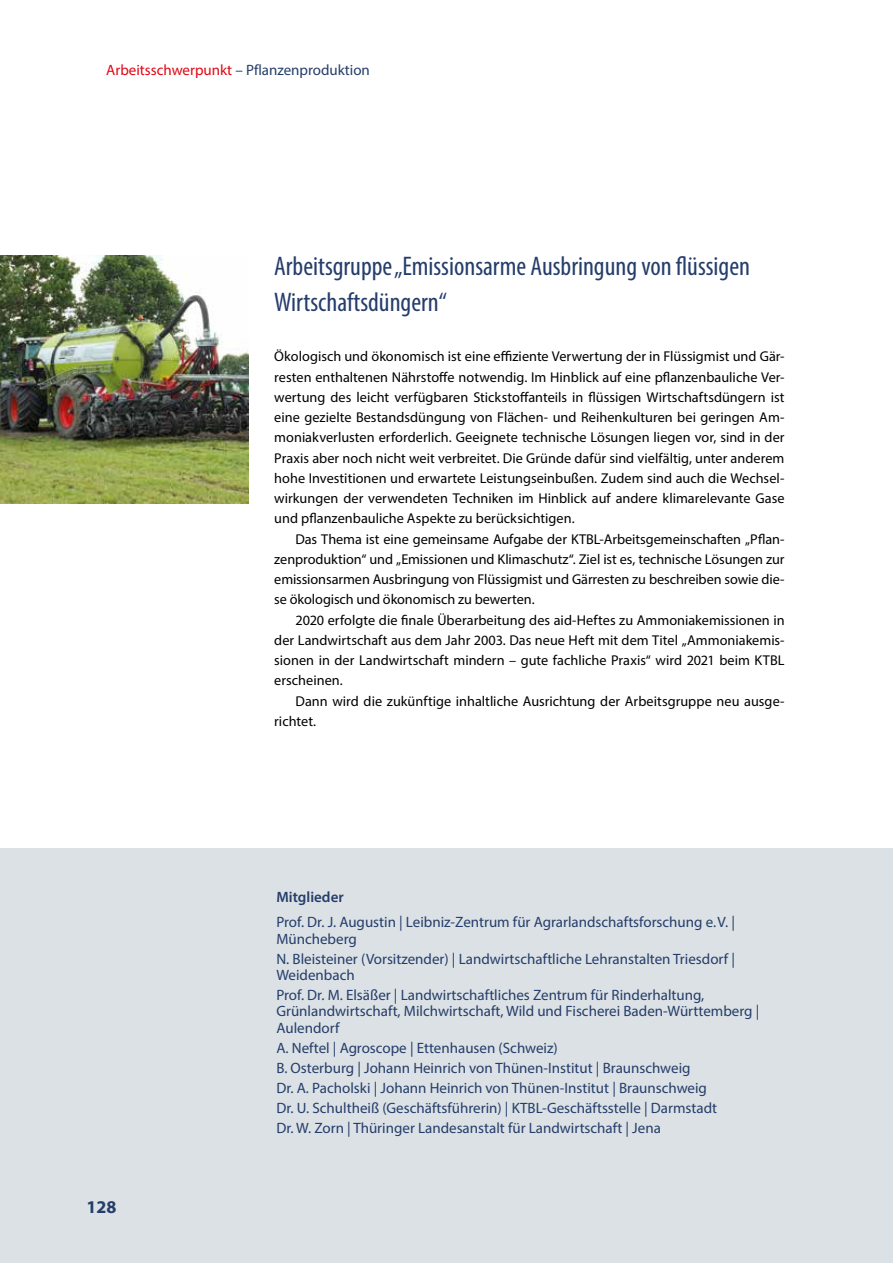
<style>
.page{position:relative;width:893px;height:1263px;background:#fff}
.page>*{position:absolute;margin:0;border:0;box-sizing:border-box;transform-origin:0 0}
.t1{font:condensed 27px/36px "Myriad Pro";color:#253d6b}
.t2{font:700 18px "Myriad Pro";color:#253d6b}
.t3{font:15px/16.5px "Myriad Pro";color:#253d6b}
.t4{font:600 15px "Myriad Pro";color:#253d6b}
.t5{font:14.25px/20.2px "Myriad Pro";color:#000;text-align:justify}
.s1{color:#e30613}
</style>
<div class="page">
<div style="left:0;top:848px;width:893px;height:415px;background:#dbe1e4"></div>
<img style="left:0;top:255px;width:249px;height:248px">
<p class="t3" style="left:106px;top:62px;width:265px"><span class="s1">Arbeitsschwerpunkt</span> – Pflanzenproduktion</p>
<h1 class="t1" style="left:274px;top:248px;width:477px">Arbeitsgruppe „Emissionsarme Ausbringung von flüssigen<br>Wirtschaftsdüngern“</h1>
<p class="t5" style="left:274px;top:346px;width:512px">Ökologisch und ökonomisch ist eine effiziente Verwertung der in Flüssigmist und Gär&shy;resten enthaltenen Nährstoffe notwendig. Im Hinblick auf eine pflanzenbauliche Ver&shy;wertung des leicht verfügbaren Stickstoffanteils in flüssigen Wirtschaftsdüngern ist eine gezielte Bestandsdüngung von Flächen- und Reihenkulturen bei geringen Am&shy;moniakverlusten erforderlich. Geeignete technische Lösungen liegen vor, sind in der Praxis aber noch nicht weit verbreitet. Die Gründe dafür sind vielfältig, unter anderem hohe Investitionen und erwartete Leistungseinbußen. Zudem sind auch die Wechsel&shy;wirkungen der verwendeten Techniken im Hinblick auf andere klimarelevante Gase und pflanzenbauliche Aspekte zu berücksichtigen.</p>
<p class="t5" style="left:274px;top:528px;width:512px;text-indent:21px">Das Thema ist eine gemeinsame Aufgabe der KTBL-Arbeitsgemeinschaften „Pflan&shy;zenproduktion“ und „Emissionen und Klimaschutz“. Ziel ist es, technische Lösungen zur emissionsarmen Ausbringung von Flüssigmist und Gärresten zu beschreiben sowie die&shy;se ökologisch und ökonomisch zu bewerten.</p>
<p class="t5" style="left:274px;top:609px;width:512px;text-indent:21px">2020 erfolgte die finale Überarbeitung des aid-Heftes zu Ammoniakemissionen in der Landwirtschaft aus dem Jahr 2003. Das neue Heft mit dem Titel „Ammoniakemis&shy;sionen in der Landwirtschaft mindern – gute fachliche Praxis“ wird 2021 beim KTBL erscheinen.</p>
<p class="t5" style="left:274px;top:690px;width:512px;text-indent:21px">Dann wird die zukünftige inhaltliche Ausrichtung der Arbeitsgruppe neu ausge&shy;richtet.</p>
<p class="t2" style="left:87px;top:1195px;width:31px">128</p>
<p class="t4" style="left:276px;top:887px;width:69px">Mitglieder</p>
<p class="t3" style="left:276px;top:914px;width:460px">Prof. Dr. J. Augustin | Leibniz-Zentrum für Agrarlandschaftsforschung e.V. |<br>Müncheberg</p>
<p class="t3" style="left:276px;top:950px;width:460px">N. Bleisteiner (Vorsitzender) | Landwirtschaftliche Lehranstalten Triesdorf |<br>Weidenbach</p>
<p class="t3" style="left:276px;top:986px;width:484px">Prof. Dr. M. Elsäßer | Landwirtschaftliches Zentrum für Rinderhaltung,<br>Grünlandwirtschaft, Milchwirtschaft, Wild und Fischerei Baden-Württemberg |<br>Aulendorf</p>
<p class="t3" style="left:276px;top:1038px;width:442px;line-height:20px">A. Neftel | Agroscope | Ettenhausen (Schweiz)<br>B. Osterburg | Johann Heinrich von Thünen-Institut | Braunschweig<br>Dr. A. Pacholski | Johann Heinrich von Thünen-Institut | Braunschweig Dr. U. Schultheiß (Geschäftsführerin) | KTBL-Geschäftsstelle | Darmstadt Dr. W. Zorn | Thüringer Landesanstalt für Landwirtschaft | Jena</p>
</div>
